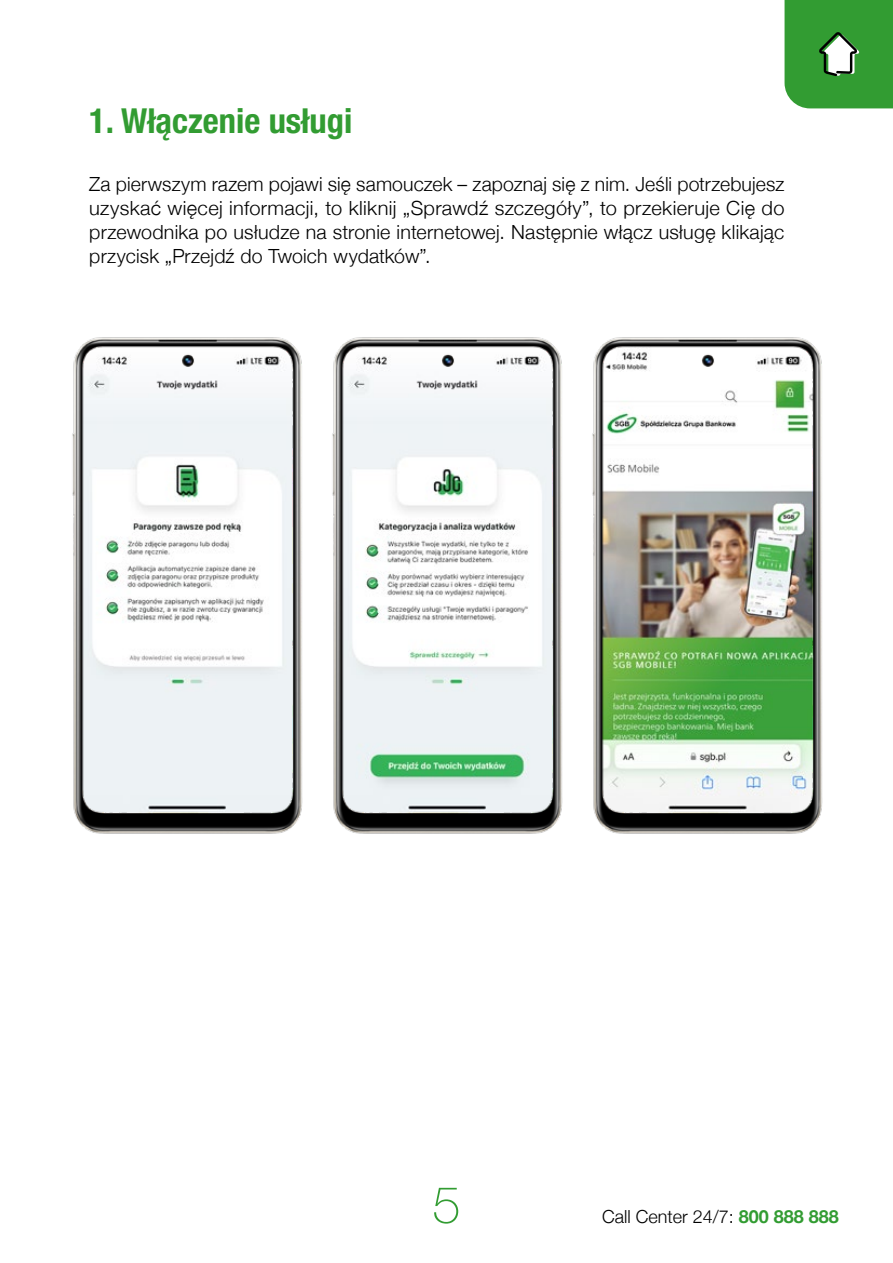
<style>
.page{position:relative;width:893px;height:1263px;background:#fff}
.page>*{position:absolute;margin:0;border:0;box-sizing:border-box;transform-origin:0 0}
.t1{font:100 51px "Helvetica Neue";color:#329c32}
.t2{font:700 condensed 34.5px "Helvetica Neue LT Pro";color:#329c32}
.t3{font:300 19.5px/24px "Helvetica Neue";letter-spacing:.01em;color:#000;text-align:justify}
.t4{font:300 18px "Helvetica Neue";color:#000}
.s1{font-weight:700;color:#329c32}
</style>
<div class="page">
<svg style="left:784px;top:0;width:109px;height:108px;background:#419f41"></svg>
<img style="left:72px;top:337px;width:231px;height:497px">
<img style="left:332px;top:337px;width:231px;height:497px">
<img style="left:592px;top:337px;width:231px;height:497px">
<h2 class="t2" style="left:89px;top:100px;width:264px">1. Włączenie usługi</h2>
<p class="t3" style="left:89px;top:171px;width:697px">Za pierwszym razem pojawi się samouczek – zapoznaj się z nim. Jeśli potrzebujesz uzyskać więcej informacji, to kliknij „Sprawdź szczegóły”, to przekieruje Cię do przewodnika po usłudze na stronie internetowej. Następnie włącz usługę klikając przycisk „Przejdź do Twoich wydatków”.</p>
<h1 class="t1" style="left:432px;top:1166px;width:30px">5</h1>
<p class="t4" style="left:602px;top:1202px;width:238px">Call Center 24/7: <span class="s1">800 888 888</span></p>
</div>
